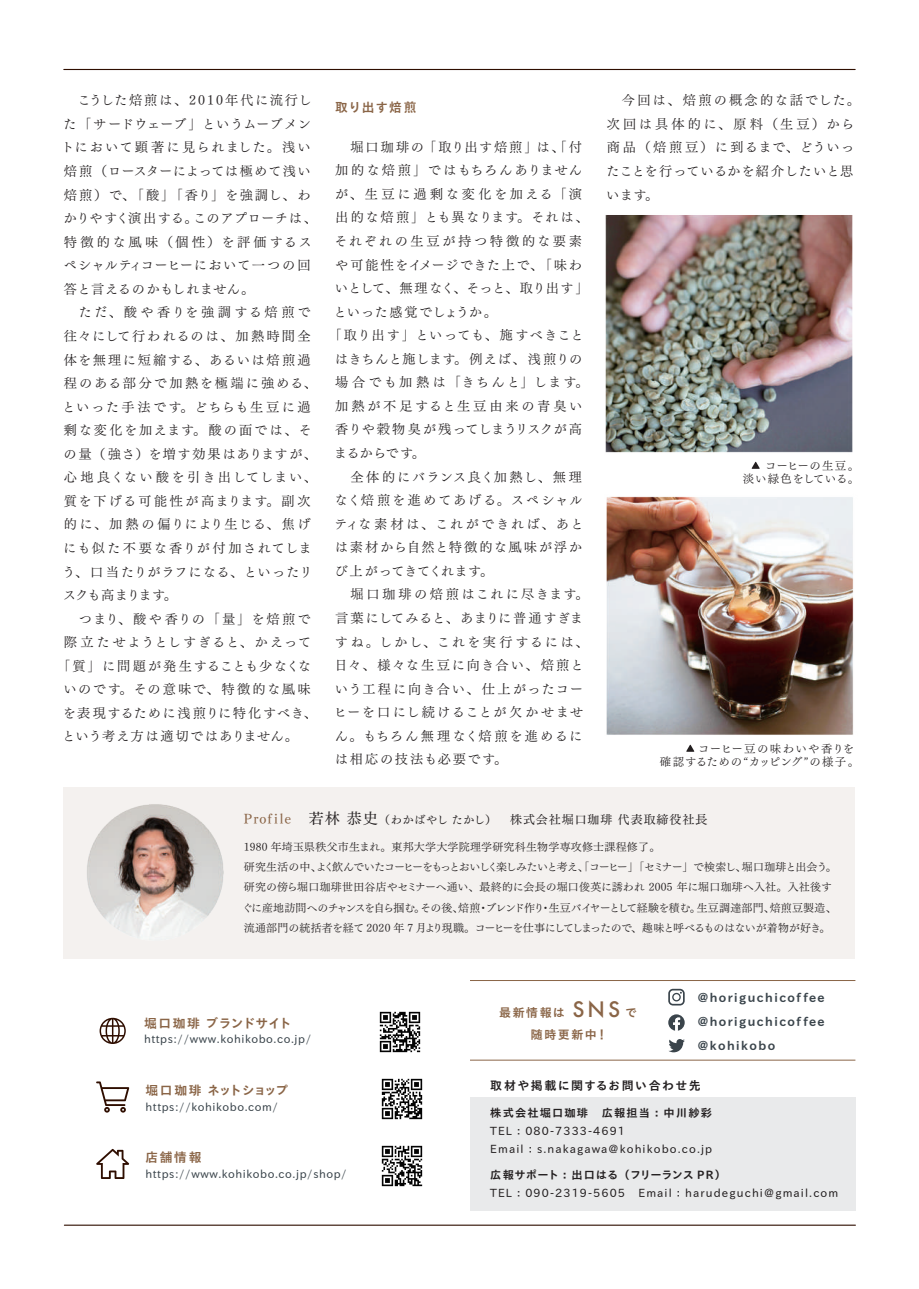
<style>
.page{position:relative;width:919px;height:1289px;background:#fff}
.page>*{position:absolute;margin:0;border:0;box-sizing:border-box;transform-origin:0 0}
.t1{font:13.5px "Tsuku Min Pr 6 D";letter-spacing:.075em;color:#8a6547}
.t2{font:13.2px/23.5px "Tsuku Min Pr 6 R";letter-spacing:.11em;color:#231f20}
.t3{font:13.2px "Tsuku Min Pr 6 R";letter-spacing:.135em;color:#231f20}
.t4{font:13.2px "Tsuku Min Pr 6 R";letter-spacing:.035em;color:#231f20}
.t5{font:13.2px "Tsuku Min Pr 6 R";letter-spacing:.13em;color:#231f20}
.t6{font:13.2px "Tsuku Min Pr 6 R";letter-spacing:.055em;color:#231f20}
.t7{font:13.2px "Tsuku Min Pr 6 R";letter-spacing:.085em;color:#231f20}
.t8{font:13.2px "Tsuku Min Pr 6 R";letter-spacing:.08em;color:#231f20}
.t9{font:13.2px "Tsuku Min Pr 6 R";letter-spacing:.145em;color:#231f20}
.t10{font:13.2px "Tsuku Min Pr 6 R";letter-spacing:.155em;color:#231f20}
.t11{font:13.2px "Tsuku Min Pr 6 R";letter-spacing:.17em;color:#231f20}
.t12{font:13.2px "Tsuku Min Pr 6 R";letter-spacing:.215em;color:#231f20}
.t13{font:13.2px "Tsuku Min Pr 6 R";letter-spacing:.03em;color:#231f20}
.t14{font:13.2px "Tsuku Min Pr 6 R";color:#231f20}
.t15{font:13.2px "Tsuku Min Pr 6 R";letter-spacing:.02em;color:#231f20}
.t16{font:13.2px "Tsuku Min Pr 6 R";letter-spacing:.01em;color:#231f20}
.t17{font:13.2px "Tsuku Min Pr 6 R";letter-spacing:.09em;color:#231f20}
.t18{font:13.2px "Tsuku Min Pr 6 R";letter-spacing:.05em;color:#231f20}
.t19{font:13.2px "Tsuku Min Pr 6 R";letter-spacing:-.005em;color:#231f20}
.t20{font:13.2px "Tsuku Min Pr 6 R";letter-spacing:.15em;color:#231f20}
.t21{font:13.2px "Tsuku Min Pr 6 R";letter-spacing:.14em;color:#231f20}
.t22{font:13.2px "Tsuku Min Pr 6 R";letter-spacing:.175em;color:#231f20}
.t23{font:13.2px "Tsuku Min Pr 6 R";letter-spacing:.22em;color:#231f20}
.t24{font:13.2px "Tsuku Min Pr 6 R";letter-spacing:.195em;color:#231f20}
.t25{font:13.2px "Tsuku Min Pr 6 R";letter-spacing:.2em;color:#231f20}
.t26{font:13.2px "Tsuku Min Pr 6 R";letter-spacing:.015em;color:#231f20}
.t27{font:13.2px "Tsuku Min Pr 6 R";letter-spacing:.005em;color:#231f20}
.t28{font:13.2px "Tsuku Min Pr 6 R";letter-spacing:-.06em;color:#231f20}
.t29{font:700 12.75px "TB Go Pro";letter-spacing:.04em;color:#8a6547}
.t30{font:700 12.75px "TB Go Pro";letter-spacing:-.075em;color:#8a6547}
.t31{font:700 12px/24.6px "TB Go Pro";letter-spacing:.125em;color:#3a444b}
.t32{font:12px "Tsuku Min Pr 6 M";letter-spacing:.075em;color:#231f20}
.t33{font:700 12px "TB Go Pro";letter-spacing:.11em;color:#231f20}
.t34{font:700 12px "TB Go Pro";letter-spacing:.125em;color:#8a6547}
.t35{font:11.4px/13.5px "Tsuku Min Pr 6 R";letter-spacing:.065em;color:#231f20}
.t36{font:11.4px/13.5px "Tsuku Min Pr 6 R";letter-spacing:.045em;color:#231f20;text-align:right}
.t37{font:11.25px/18px "TB Go Pro";letter-spacing:.1em;color:#231f20}
.t38{font:11.25px "TB Go Pro";letter-spacing:.05em;color:#3a444b}
.t39{font:700 11.25px "TB Go Pro";letter-spacing:.005em;color:#231f20}
.t40{font:700 11.25px "TB Go Pro";letter-spacing:.1em;color:#231f20}
.t41{font:10.95px/20.2px "Tsuku Min Pr 6 R";letter-spacing:-.005em;color:#231f20}
.s1{font-size:15px}
.s2{font-size:11.25px}
.s3{font-family:"Tsuku Min Pr 6 L"}
.s4{font-family:"Futura";font-weight:500;font-size:20.7px}
</style>
<div class="page">
<div style="left:64px;top:787px;width:791px;height:171px;background:#f4f1ef"></div>
<hr style="left:64px;top:1224px;width:791px;height:1px;background:#2f0e00">
<hr style="left:64px;top:69px;width:791px;height:1px;background:#2f0e00">
<div style="left:470px;top:1097px;width:385px;height:113px;background:#e9eaeb"></div>
<img style="left:379px;top:1011px;width:42px;height:42px">
<svg style="left:100px;top:1017px;width:26px;height:26px"></svg>
<img style="left:381px;top:1078px;width:42px;height:42px">
<svg style="left:96px;top:1081px;width:33px;height:31px"></svg>
<img style="left:381px;top:1145px;width:42px;height:42px">
<svg style="left:96px;top:1148px;width:33px;height:30px"></svg>
<svg style="left:668px;top:988px;width:16px;height:17px"></svg>
<svg style="left:668px;top:1014px;width:16px;height:16px"></svg>
<svg style="left:669px;top:1039px;width:15px;height:13px"></svg>
<hr style="left:470px;top:980px;width:385px;height:1px;background:#8a6547">
<hr style="left:470px;top:1059px;width:385px;height:1px;background:#8a6547">
<img style="left:605px;top:215px;width:248px;height:254px">
<img style="left:606px;top:496px;width:248px;height:239px">
<svg style="left:686px;top:744px;width:8px;height:7px"></svg>
<svg style="left:751px;top:461px;width:8px;height:8px"></svg>
<img style="left:85px;top:804px;width:139px;height:155px">
<p class="t5" style="left:64px;top:88px;width:249px">　こうした焙煎は、2010年代に流行し</p>
<p class="t15" style="left:63px;top:112px;width:249px">た「サードウェーブ」というムーブメン</p>
<p class="t3" style="left:61px;top:136px;width:251px">トにおいて顕著に見られました。浅い</p>
<p class="t16" style="left:64px;top:159px;width:248px">焙煎（ロースターによっては極めて浅い</p>
<p class="t2" style="left:64px;top:181px;width:248px">焙煎）で、「酸」「香り」を強調し、わ</p>
<p class="t13" style="left:63px;top:206px;width:255px">かりやすく演出する。このアプローチは、</p>
<p class="t23" style="left:64px;top:230px;width:249px">特徴的な風味（個性）を評価するス</p>
<p class="t6" style="left:63px;top:253px;width:249px">ペシャルティコーヒーにおいて一つの回</p>
<p class="t4" style="left:64px;top:277px;width:192px">答と言えるのかもしれません。</p>
<p class="t12" style="left:64px;top:300px;width:248px">　ただ、酸や香りを強調する焙煎で</p>
<p class="t2" style="left:64px;top:323px;width:248px">往々にして行われるのは、加熱時間全</p>
<p class="t2" style="left:64px;top:346px;width:248px">体を無理に短縮する、あるいは焙煎過</p>
<p class="t9" style="left:64px;top:371px;width:255px">程のある部分で加熱を極端に強める、</p>
<p class="t20" style="left:62px;top:395px;width:250px">といった手法です。どちらも生豆に過</p>
<p class="t3" style="left:64px;top:418px;width:249px">剰な変化を加えます。酸の面では、そ</p>
<p class="t17" style="left:64px;top:442px;width:255px">の量（強さ）を増す効果はありますが、</p>
<p class="t10" style="left:64px;top:465px;width:255px">心地良くない酸を引き出してしまい、</p>
<p class="t3" style="left:64px;top:489px;width:248px">質を下げる可能性が高まります。副次</p>
<p class="t7" style="left:64px;top:512px;width:248px">的に、加熱の偏りにより生じる、焦げ</p>
<p class="t2" style="left:63px;top:534px;width:250px">にも似た不要な香りが付加されてしま</p>
<p class="t18" style="left:62px;top:559px;width:252px">う、口当たりがラフになる、といったリ</p>
<p class="t28" style="left:63px;top:583px;width:116px">スクも高まります。</p>
<p class="t21" style="left:64px;top:607px;width:248px">　つまり、酸や香りの「量」を焙煎で</p>
<p class="t2" style="left:64px;top:629px;width:249px">際立たせようとしすぎると、かえって</p>
<p class="t7" style="left:57px;top:654px;width:255px">「質」に問題が発生することも少なくな</p>
<p class="t2" style="left:63px;top:676px;width:249px">いのです。その意味で、特徴的な風味</p>
<p class="t2" style="left:63px;top:699px;width:256px">を表現するために浅煎りに特化すべき、</p>
<p class="t8" style="left:62px;top:724px;width:237px">という考え方は適切ではありません。</p>
<p class="t29" style="left:335px;top:96px;width:83px">取り出す焙煎</p>
<p class="t5" style="left:335px;top:135px;width:248px">　堀口珈琲の「取り出す焙煎」は、「付</p>
<p class="t2" style="left:335px;top:157px;width:248px">加的な焙煎」ではもちろんありません</p>
<p class="t12" style="left:335px;top:182px;width:249px">が、生豆に過剰な変化を加える「演</p>
<p class="t2" style="left:335px;top:204px;width:255px">出的な焙煎」とも異なります。それは、</p>
<p class="t24" style="left:334px;top:229px;width:249px">それぞれの生豆が持つ特徴的な要素</p>
<p class="t8" style="left:335px;top:253px;width:248px">や可能性をイメージできた上で、「味わ</p>
<p class="t14" style="left:335px;top:276px;width:255px">いとして、無理なく、そっと、取り出す」</p>
<p class="t26" style="left:333px;top:300px;width:165px">といった感覚でしょうか。</p>
<p class="t6" style="left:328px;top:323px;width:256px">「取り出す」といっても、施すべきこと</p>
<p class="t4" style="left:335px;top:347px;width:249px">はきちんと施します。例えば、浅煎りの</p>
<p class="t11" style="left:335px;top:370px;width:255px">場合でも加熱は「きちんと」します。</p>
<p class="t25" style="left:335px;top:394px;width:248px">加熱が不足すると生豆由来の青臭い</p>
<p class="t19" style="left:335px;top:417px;width:248px">香りや穀物臭が残ってしまうリスクが高</p>
<p class="t2" style="left:334px;top:440px;width:93px">まるからです。</p>
<p class="t2" style="left:335px;top:463px;width:248px">　全体的にバランス良く加熱し、無理</p>
<p class="t3" style="left:334px;top:488px;width:249px">なく焙煎を進めてあげる。スペシャル</p>
<p class="t10" style="left:334px;top:512px;width:251px">ティな素材は、これができれば、あと</p>
<p class="t2" style="left:335px;top:534px;width:249px">は素材から自然と特徴的な風味が浮か</p>
<p class="t27" style="left:334px;top:559px;width:160px">び上がってきてくれます。</p>
<p class="t22" style="left:335px;top:582px;width:255px">　堀口珈琲の焙煎はこれに尽きます。</p>
<p class="t4" style="left:335px;top:606px;width:249px">言葉にしてみると、あまりに普通すぎま</p>
<p class="t11" style="left:335px;top:629px;width:255px">すね。しかし、これを実行するには、</p>
<p class="t2" style="left:334px;top:652px;width:250px">日々、様々な生豆に向き合い、焙煎と</p>
<p class="t2" style="left:335px;top:675px;width:250px">いう工程に向き合い、仕上がったコー</p>
<p class="t2" style="left:334px;top:699px;width:251px">ヒーを口にし続けることが欠かせませ</p>
<p class="t9" style="left:335px;top:724px;width:249px">ん。もちろん無理なく焙煎を進めるに</p>
<p class="t5" style="left:335px;top:747px;width:174px">は相応の技法も必要です。</p>
<p class="t2" style="left:606px;top:87px;width:255px">　今回は、焙煎の概念的な話でした。次回は具体的に、原料（生豆）から商品（焙煎豆）に到るまで、どういったことを行っているかを紹介したいと思います。</p>
<p class="t36" style="left:742px;top:457px;width:118px">　コーヒーの生豆。淡い緑色をしている。</p>
<p class="t35" style="left:659px;top:740px;width:201px;text-indent:26px">　コーヒー豆の味わいや香りを確認するための“カッピング”の様子。</p>
<p class="t32" style="left:309px;top:808px;width:400px"><span class="s1">若林 恭史</span><span class="s2">（わかばやし たかし）</span> 株式会社堀口珈琲 代表取締役社長</p>
<p class="t1" style="left:244px;top:806px;width:49px">Profile</p>
<p class="t41" style="left:242px;top:835px;width:596px">1980 年埼玉県秩父市生まれ。東邦大学大学院理学研究科生物学専攻修士課程修了。<br>研究生活の中、よく飲んでいたコーヒーをもっとおいしく楽しみたいと考え、「コーヒー」「セミナー」で検索し、堀口珈琲と出会う。研究の傍ら堀口珈琲世田谷店やセミナーへ通い、最終的に会長の堀口俊英に誘われ 2005 年に堀口珈琲へ入社。入社後すぐに産地訪問へのチャンスを自ら掴む。その後、焙煎<span class="s3">・</span>ブレンド作り<span class="s3">・</span>生豆バイヤーとして経験を積む。生豆調達部門、焙煎豆製造、流通部門の統括者を経て 2020 年 7 月より現職。コーヒーを仕事にしてしまったので、趣味と呼べるものはないが着物が好き。</p>
<p class="t29" style="left:144px;top:1012px;width:149px">堀口珈琲 ブランドサイト</p>
<p class="t38" style="left:144px;top:1029px;width:169px">https://www.kohikobo.co.jp/</p>
<p class="t30" style="left:145px;top:1079px;width:144px">堀口珈琲 ネットショップ</p>
<p class="t38" style="left:145px;top:1097px;width:134px">https://kohikobo.com/</p>
<p class="t29" style="left:145px;top:1146px;width:57px">店舗情報</p>
<p class="t38" style="left:145px;top:1163px;width:203px">https://www.kohikobo.co.jp/shop/</p>
<p class="t34" style="left:499px;top:1002px;width:139px">最新情報は <span class="s4">SNS</span> で</p>
<p class="t31" style="left:697px;top:984px;width:128px">@horiguchicoffee @horiguchicoffee</p>
<p class="t31" style="left:697px;top:1032px;width:79px">@kohikobo</p>
<p class="t34" style="left:531px;top:1024px;width:78px">随時更新中！</p>
<p class="t33" style="left:490px;top:1075px;width:212px">取材や掲載に関するお問い合わせ先</p>
<p class="t40" style="left:490px;top:1103px;width:223px">株式会社堀口珈琲　広報担当：中川紗彩</p>
<p class="t37" style="left:490px;top:1120px;width:223px">TEL：080-7333-4691<br>Email：s.nakagawa@kohikobo.co.jp</p>
<p class="t39" style="left:490px;top:1164px;width:237px">広報サポート：出口はる（フリーランス PR）</p>
<p class="t37" style="left:490px;top:1182px;width:349px">TEL：090-2319-5605　Email：harudeguchi@gmail.com</p>
</div>
